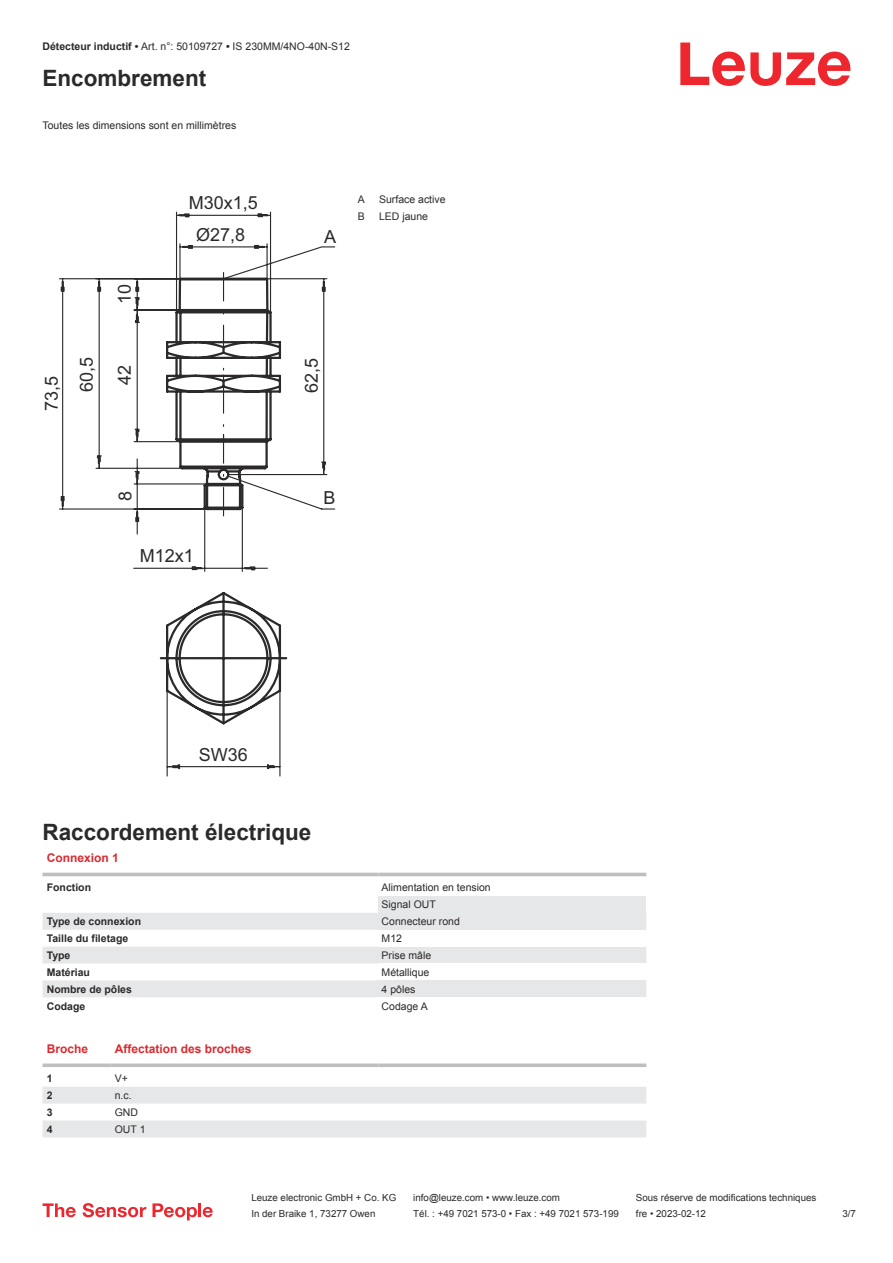
<style>
.page{position:relative;width:893px;height:1263px;background:#fff}
.page>*{position:absolute;margin:0;border:0;box-sizing:border-box;transform-origin:0 0}
.t1{font:700 22.5px "Arial";color:#2b292a}
.t2{font:18px/37.8px "Arial";color:#2b292a;text-align:center}
.t3{font:700 12px "Arial";color:#db2a30}
.t4{font:10.5px/17px "Arial";color:#2b292a}
.t5{font:700 10.5px "Arial";color:#2b292a}
.t6{font:9.75px "Arial";color:#2b292a}
.s1{font-weight:700}
</style>
<div class="page">
<svg style="left:680px;top:43px;width:170px;height:43px"></svg>
<svg style="left:43px;top:872px;width:603px;height:5px"></svg>
<svg style="left:43px;top:913px;width:335px;height:84px;fill:#e6e7e9"></svg>
<hr style="left:43px;top:873px;width:335px;height:3px;background:#bdbfc1">
<hr style="left:378px;top:873px;width:268px;height:3px;background:#bdbfc1">
<div style="left:378px;top:896px;width:268px;height:17px;background:#e6e7e9"></div>
<div style="left:378px;top:913px;width:268px;height:17px;background:#e6e7e9"></div>
<div style="left:378px;top:946px;width:268px;height:17px;background:#e6e7e9"></div>
<div style="left:378px;top:980px;width:268px;height:17px;background:#e6e7e9"></div>
<svg style="left:43px;top:1087px;width:603px;height:50px"></svg>
<svg style="left:43px;top:1063px;width:68px;height:4px"></svg>
<svg style="left:111px;top:1063px;width:267px;height:4px"></svg>
<svg style="left:378px;top:1063px;width:268px;height:4px"></svg>
<svg style="left:43px;top:1203px;width:33px;height:14px"></svg>
<svg style="left:83px;top:1203px;width:63px;height:14px"></svg>
<svg style="left:153px;top:1203px;width:44px;height:17px"></svg>
<hr style="left:198px;top:1203px;width:3px;height:14px;background:#ed272d">
<svg style="left:203px;top:1207px;width:10px;height:10px"></svg>
<svg style="left:59px;top:211px;width:277px;height:566px"></svg>
<p class="t4" style="left:43px;top:39px;width:309px"><span class="s1">Détecteur inductif •</span> Art. n°: 50109727 <span class="s1">•</span> IS 230MM/4NO-40N-S12</p>
<h1 class="t1" style="left:43px;top:69px;width:165px">Encombrement</h1>
<p class="t4" style="left:43px;top:117px;width:195px">Toutes les dimensions sont en millimètres</p>
<h2 class="t2" style="left:106px;top:303px;width:22px;rotate:-90deg">10</h2>
<h2 class="t2" style="left:34px;top:411px;width:37px;rotate:-90deg">73,5</h2>
<h2 class="t2" style="left:69px;top:392px;width:37px;rotate:-90deg">60,5<br>42</h2>
<h2 class="t2" style="left:189px;top:185px;width:71px">M30x1,5</h2>
<h2 class="t2" style="left:196px;top:217px;width:51px">Ø27,8</h2>
<h2 class="t2" style="left:324px;top:219px;width:14px">A</h2>
<p class="t4" style="left:358px;top:192px;width:9px">A</p>
<p class="t4" style="left:379px;top:192px;width:68px">Surface active</p>
<p class="t4" style="left:358px;top:209px;width:9px">B</p>
<p class="t4" style="left:379px;top:209px;width:51px">LED jaune</p>
<h2 class="t2" style="left:293px;top:393px;width:37px;rotate:-90deg">62,5</h2>
<h2 class="t2" style="left:107px;top:501px;width:12px;rotate:-90deg">8</h2>
<h2 class="t2" style="left:140px;top:537px;width:56px">M12x1</h2>
<h2 class="t2" style="left:324px;top:480px;width:14px">B</h2>
<h2 class="t2" style="left:199px;top:737px;width:51px">SW36</h2>
<h1 class="t1" style="left:43px;top:823px;width:270px">Raccordement électrique</h1>
<p class="t3" style="left:47px;top:853px;width:74px">Connexion 1</p>
<p class="t5" style="left:47px;top:883px;width:46px">Fonction</p>
<p class="t4" style="left:382px;top:880px;width:111px">Alimentation en tension<br>Signal OUT</p>
<p class="t5" style="left:47px;top:917px;width:96px">Type de connexion</p>
<p class="t4" style="left:382px;top:914px;width:80px">Connecteur rond</p>
<p class="t5" style="left:47px;top:934px;width:83px">Taille du filetage</p>
<p class="t4" style="left:382px;top:931px;width:22px">M12</p>
<p class="t5" style="left:47px;top:951px;width:25px">Type</p>
<p class="t4" style="left:382px;top:947px;width:51px">Prise mâle</p>
<p class="t5" style="left:47px;top:968px;width:45px">Matériau</p>
<p class="t4" style="left:382px;top:964px;width:49px">Métallique</p>
<p class="t5" style="left:47px;top:985px;width:87px">Nombre de pôles</p>
<p class="t4" style="left:382px;top:981px;width:35px">4 pôles</p>
<p class="t5" style="left:47px;top:1002px;width:40px">Codage</p>
<p class="t4" style="left:382px;top:998px;width:48px">Codage A</p>
<p class="t3" style="left:47px;top:1044px;width:43px">Broche</p>
<p class="t3" style="left:115px;top:1044px;width:138px">Affectation des broches</p>
<p class="t5" style="left:47px;top:1074px;width:7px">1</p>
<p class="t4" style="left:115px;top:1071px;width:15px">V+</p>
<p class="t5" style="left:47px;top:1091px;width:7px">2</p>
<p class="t4" style="left:115px;top:1088px;width:18px">n.c.</p>
<p class="t5" style="left:47px;top:1108px;width:7px">3</p>
<p class="t4" style="left:115px;top:1104px;width:25px">GND</p>
<p class="t5" style="left:47px;top:1125px;width:7px">4</p>
<p class="t4" style="left:115px;top:1121px;width:32px">OUT 1</p>
<p class="t6" style="left:251px;top:1194px;width:146px">Leuze electronic GmbH + Co. KG</p>
<p class="t6" style="left:413px;top:1194px;width:148px">info@leuze.com • www.leuze.com</p>
<p class="t6" style="left:636px;top:1194px;width:182px">Sous réserve de modifications techniques</p>
<p class="t6" style="left:251px;top:1210px;width:126px">In der Braike 1, 73277 Owen</p>
<p class="t6" style="left:413px;top:1210px;width:207px">Tél. : +49 7021 573-0 • Fax : +49 7021 573-199</p>
<p class="t6" style="left:636px;top:1210px;width:72px">fre • 2023-02-12</p>
<p class="t6" style="left:842px;top:1210px;width:15px">3 /7</p>
</div>
